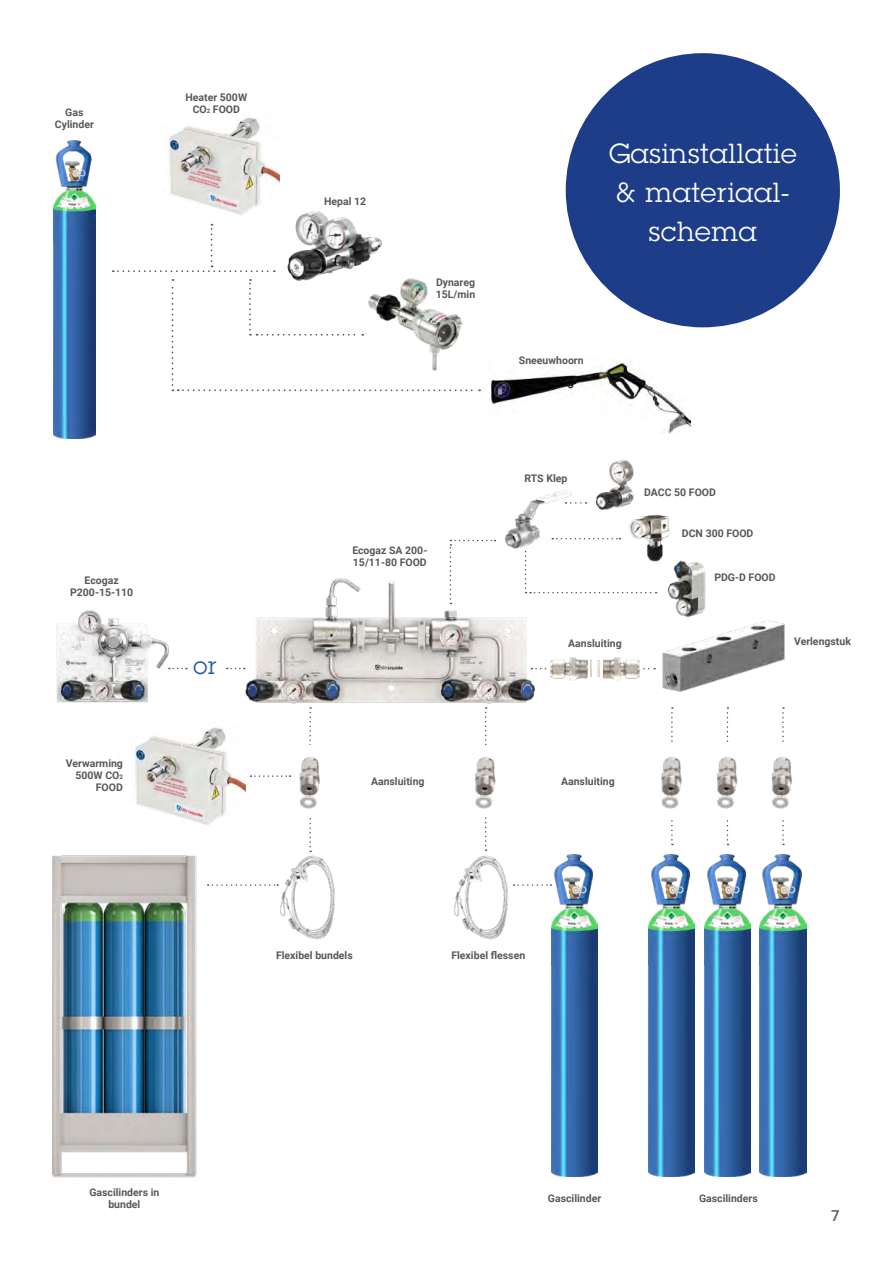
<style>
.page{position:relative;width:893px;height:1263px;background:#fff}
.page>*{position:absolute;margin:0;border:0;box-sizing:border-box;transform-origin:0 0}
.t1{font:27px/39px "Lubalin Graph Std";letter-spacing:.03em;color:#fff;text-align:center}
.t2{font:24px "Lubalin Graph Std";color:#265aa6}
.t3{font:500 15px "Roboto";color:#585857}
.t4{font:700 10.5px/12px "Roboto";color:#585857;text-align:center}
.s1{font-size:6.15px}
</style>
<div class="page">
<img style="left:53px;top:140px;width:43px;height:299px">
<svg style="left:113px;top:224px;width:162px;height:48px"></svg>
<svg style="left:172px;top:279px;width:308px;height:112px"></svg>
<img style="left:169px;top:117px;width:110px;height:98px">
<img style="left:135px;top:727px;width:110px;height:98px">
<img style="left:489px;top:358px;width:202px;height:76px">
<img style="left:279px;top:211px;width:103px;height:89px">
<img style="left:361px;top:270px;width:109px;height:109px">
<img style="left:239px;top:575px;width:303px;height:134px">
<img style="left:551px;top:854px;width:47px;height:323px">
<img style="left:649px;top:854px;width:46px;height:323px">
<img style="left:704px;top:854px;width:46px;height:323px">
<img style="left:760px;top:854px;width:46px;height:323px">
<svg style="left:671px;top:707px;width:2px;height:138px"></svg>
<svg style="left:485px;top:707px;width:2px;height:144px"></svg>
<svg style="left:450px;top:540px;width:45px;height:64px"></svg>
<svg style="left:309px;top:707px;width:2px;height:145px"></svg>
<svg style="left:531px;top:668px;width:124px;height:1px"></svg>
<svg style="left:250px;top:775px;width:41px;height:2px"></svg>
<svg style="left:514px;top:884px;width:37px;height:2px"></svg>
<svg style="left:208px;top:884px;width:63px;height:2px"></svg>
<svg style="left:727px;top:707px;width:1px;height:138px"></svg>
<svg style="left:782px;top:707px;width:2px;height:138px"></svg>
<img style="left:56px;top:610px;width:114px;height:93px">
<img style="left:662px;top:620px;width:123px;height:72px">
<img style="left:274px;top:855px;width:61px;height:85px">
<img style="left:661px;top:745px;width:21px;height:71px">
<img style="left:475px;top:745px;width:21px;height:71px">
<img style="left:299px;top:745px;width:22px;height:71px">
<img style="left:717px;top:745px;width:21px;height:71px">
<img style="left:771px;top:745px;width:22px;height:71px">
<svg style="left:227px;top:668px;width:18px;height:1px"></svg>
<img style="left:667px;top:560px;width:39px;height:57px">
<img style="left:657px;top:514px;width:22px;height:54px">
<img style="left:596px;top:459px;width:38px;height:40px">
<img style="left:505px;top:490px;width:67px;height:59px">
<svg style="left:525px;top:499px;width:132px;height:94px"></svg>
<img style="left:589px;top:660px;width:6px;height:17px">
<svg style="left:595px;top:660px;width:8px;height:17px"></svg>
<svg style="left:547px;top:657px;width:42px;height:23px"></svg>
<svg style="left:603px;top:657px;width:40px;height:23px"></svg>
<img style="left:52px;top:855px;width:156px;height:323px">
<div style="left:566px;top:53px;width:274px;height:274px;background:#1e3d88;border-radius:50%"></div>
<img style="left:454px;top:855px;width:54px;height:85px">
<p class="t4" style="left:55px;top:106px;width:41px">Gas<br>Cylinder</p>
<p class="t4" style="left:185px;top:91px;width:63px">Heater 500W<br>CO<span class="s1">2</span> FOOD</p>
<p class="t4" style="left:70px;top:574px;width:65px">Ecogaz<br>P200-15-110</p>
<p class="t4" style="left:66px;top:757px;width:59px;text-align:right">Verwarming<br>500W CO<span class="s1">2<br></span>FOOD</p>
<h2 class="t2" style="left:193px;top:651px;width:25px">or</h2>
<p class="t4" style="left:324px;top:195px;width:44px">Hepal 12</p>
<p class="t4" style="left:436px;top:276px;width:41px;text-align:left">Dynareg<br>15L/min</p>
<p class="t4" style="left:352px;top:544px;width:77px;text-align:left">Ecogaz SA 200-<br>15/11-80 FOOD</p>
<h1 class="t1" style="left:609px;top:134px;width:189px">Gasinstallatie &amp; materiaal&shy;schema</h1>
<p class="t4" style="left:519px;top:354px;width:66px">Sneeuwhoorn</p>
<p class="t4" style="left:524px;top:472px;width:44px">RTS Klep</p>
<p class="t4" style="left:644px;top:485px;width:73px">DACC 50 FOOD</p>
<p class="t4" style="left:682px;top:527px;width:73px">DCN 300 FOOD</p>
<p class="t4" style="left:714px;top:570px;width:63px">PDG-D FOOD</p>
<p class="t4" style="left:568px;top:637px;width:55px">Aansluiting</p>
<p class="t4" style="left:794px;top:635px;width:58px">Verlengstuk</p>
<p class="t4" style="left:371px;top:775px;width:55px">Aansluiting</p>
<p class="t4" style="left:561px;top:775px;width:55px">Aansluiting</p>
<p class="t4" style="left:276px;top:948px;width:78px">Flexibel bundels</p>
<p class="t4" style="left:451px;top:948px;width:75px">Flexibel flessen</p>
<p class="t4" style="left:89px;top:1186px;width:71px">Gascilinders in bundel</p>
<p class="t4" style="left:699px;top:1192px;width:60px">Gascilinders</p>
<p class="t4" style="left:548px;top:1192px;width:55px">Gascilinder</p>
<h3 class="t3" style="left:831px;top:1205px;width:10px">7</h3>
</div>
